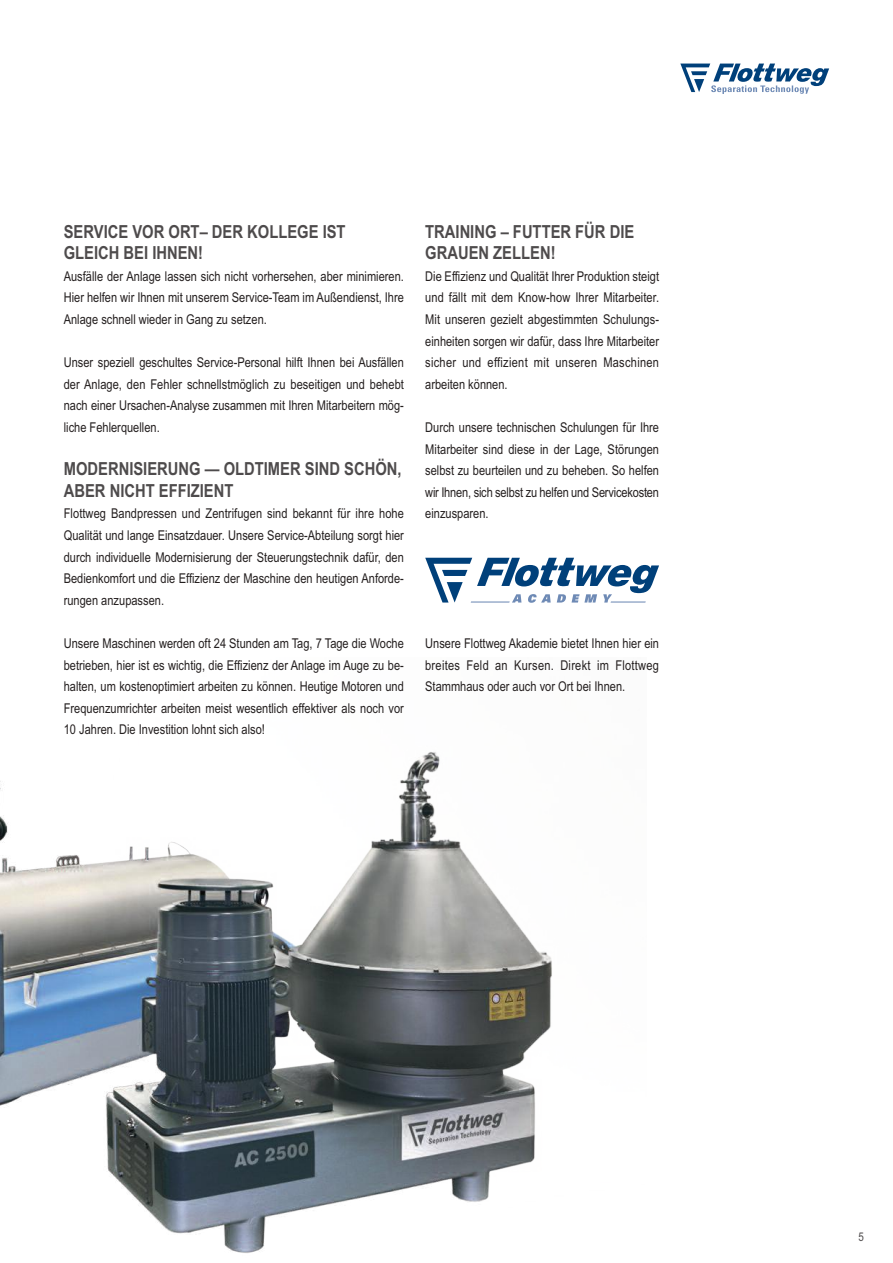
<style>
.page{position:relative;width:893px;height:1263px;background:#fff}
.page>*{position:absolute;margin:0;border:0;box-sizing:border-box;transform-origin:0 0}
.t1{font:700 18px/21.6px "Arial Narrow";color:#4e4b4c}
.t2{font:13.5px/21.6px "Arial Narrow";color:#241f1f;text-align:justify}
.t3{font:12px "Arial Narrow";color:#4e4b4c}
</style>
<div class="page">
<img style="left:0;top:752px;width:552px;height:501px">
<svg style="left:680px;top:64px;width:149px;height:30px"></svg>
<svg style="left:425px;top:558px;width:234px;height:45px"></svg>
<h1 class="t1" style="left:64px;top:221px;width:283px">SERVICE VOR ORT– DER KOLLEGE IST<br>GLEICH BEI IHNEN!</h1>
<p class="t2" style="left:64px;top:265px;width:342px">Ausfälle der Anlage lassen sich nicht vorhersehen, aber minimieren.<br>Hier helfen wir Ihnen mit unserem Service-Team im Außendienst, Ihre Anlage schnell wieder in Gang zu setzen.</p>
<p class="t2" style="left:64px;top:352px;width:342px">Unser speziell geschultes Service-Personal hilft Ihnen bei Ausfällen der Anlage, den Fehler schnellstmöglich zu beseitigen und behebt nach einer Ursachen-Analyse zusammen mit Ihren Mitarbeitern mög&shy;liche Fehlerquellen.</p>
<h1 class="t1" style="left:64px;top:458px;width:339px">MODERNISIERUNG — OLDTIMER SIND SCHÖN,<br>ABER NICHT EFFIZIENT</h1>
<p class="t2" style="left:64px;top:503px;width:342px">Flottweg Bandpressen und Zentrifugen sind bekannt für ihre hohe Qualität und lange Einsatzdauer. Unsere Service-Abteilung sorgt hier durch individuelle Modernisierung der Steuerungstechnik dafür, den Bedienkomfort und die Effizienz der Maschine den heutigen Anforde&shy;rungen anzupassen.</p>
<p class="t2" style="left:64px;top:633px;width:342px">Unsere Maschinen werden oft 24 Stunden am Tag, 7 Tage die Woche betrieben, hier ist es wichtig, die Effizienz der Anlage im Auge zu be&shy;halten, um kostenoptimiert arbeiten zu können. Heutige Motoren und Frequenzumrichter arbeiten meist wesentlich effektiver als noch vor 10 Jahren. Die Investition lohnt sich also!</p>
<h1 class="t1" style="left:425px;top:221px;width:211px">TRAINING – FUTTER FÜR DIE<br>GRAUEN ZELLEN!</h1>
<p class="t2" style="left:425px;top:265px;width:235px">Die Effizienz und Qualität Ihrer Produktion steigt und fällt mit dem Know-how Ihrer Mitarbeiter.<br>Mit unseren gezielt abgestimmten Schulungs&shy;einheiten sorgen wir dafür, dass Ihre Mitarbeiter sicher und effizient mit unseren Maschinen arbeiten können.</p>
<p class="t2" style="left:425px;top:417px;width:235px">Durch unsere technischen Schulungen für Ihre Mitarbeiter sind diese in der Lage, Störungen selbst zu beurteilen und zu beheben. So helfen wir Ihnen, sich selbst zu helfen und Servicekosten einzusparen.</p>
<p class="t2" style="left:425px;top:633px;width:235px">Unsere Flottweg Akademie bietet Ihnen hier ein breites Feld an Kursen. Direkt im Flottweg Stammhaus oder auch vor Ort bei Ihnen.</p>
<p class="t3" style="left:858px;top:1229px;width:7px">5</p>
</div>
